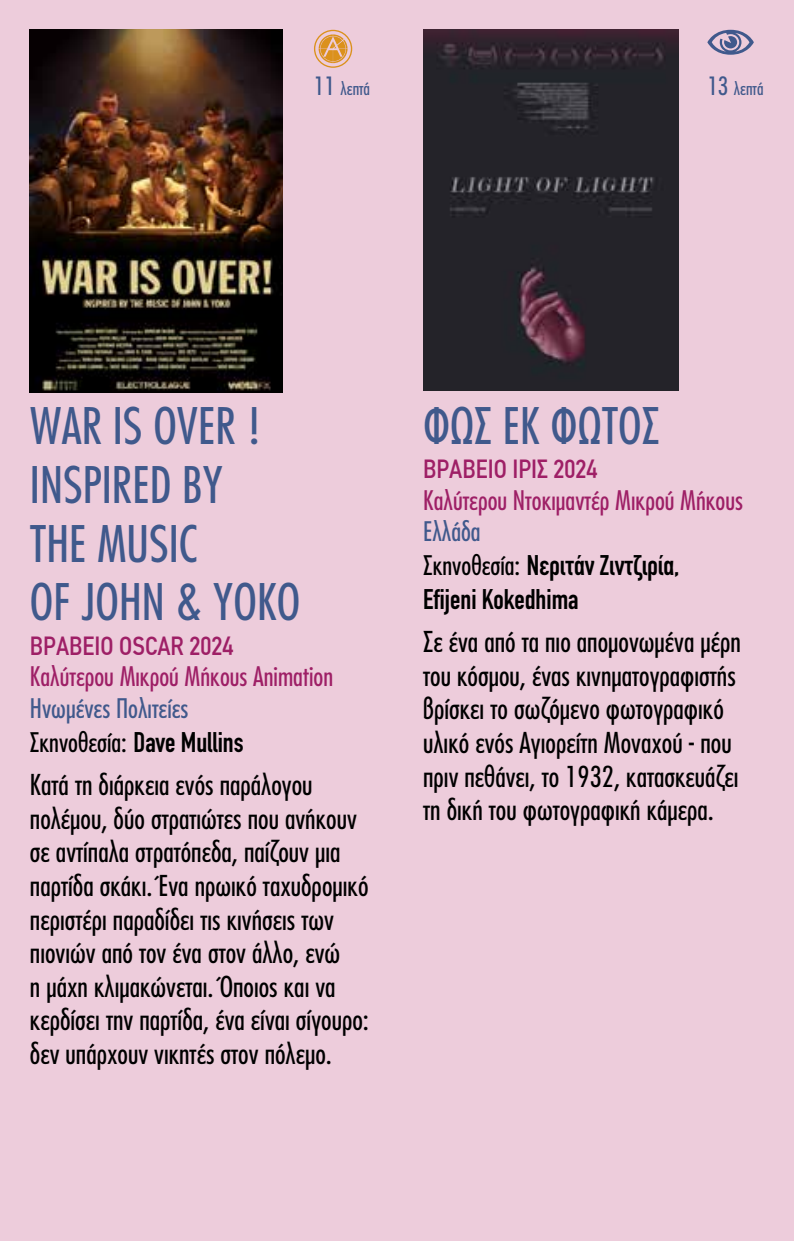
<style>
.page{position:relative;width:794px;height:1241px;background:#fff}
.page>*{position:absolute;margin:0;border:0;box-sizing:border-box;transform-origin:0 0}
.t1{font:500 49px/58.8px "PF Futura Neu Cond";color:#40598c}
.t2{font:500 28px/33.6px "PF Futura Neu Cond";color:#000}
.t3{font:700 28px/33.6px "DIN Condensed";color:#000}
.t4{font:500 26.25px "PF Futura Neu Cond";color:#9e1f66}
.t5{font:500 26.25px/33.6px "PF Futura Neu Cond";color:#40598c}
.t6{font:500 condensed 26.25px "PF Din Text";color:#9e1f66}
.t7{font:500 17.5px "PF Futura Neu Cond";color:#40598c}
.s1{font-size:24.5px}
.s2{color:#000}
.s3{font-family:"DIN Condensed";font-weight:700;font-size:28px;color:#000}
.s4{font-family:"PF Futura Neu Cond";font-weight:500;font-size:26.25px}
</style>
<div class="page">
<div style="left:0;top:0;width:794px;height:1240px;background:#edccdb"></div>
<svg style="left:707px;top:30px;width:47px;height:25px"></svg>
<img style="left:30px;top:30px;width:253px;height:363px">
<svg style="left:314px;top:30px;width:38px;height:38px"></svg>
<img style="left:423px;top:30px;width:255px;height:361px">
<p class="t7" style="left:314px;top:78px;width:58px"><span class="s1">11</span> λεπτά</p>
<p class="t7" style="left:707px;top:78px;width:58px"><span class="s1">13</span> λεπτά</p>
<h1 class="t1" style="left:30px;top:395px;width:272px">WAR IS OVER !<br>INSPIRED BY<br>THE MUSIC<br>OF JOHN &amp; YOKO</h1>
<p class="t6" style="left:30px;top:630px;width:205px">ΒΡΑΒΕΊΟ OSCAR 2024</p>
<p class="t4" style="left:30px;top:660px;width:305px">Καλύτερου Μικρού Μήκους Animation</p>
<p class="t5" style="left:30px;top:690px;width:215px">Ηνωμένες Πολιτείες<br><span class="s2">Σκηνοθεσία:</span> <span class="s3">Dave Mullins</span></p>
<p class="t2" style="left:30px;top:767px;width:340px">Κατά τη διάρκεια ενός παράλογου πολέμου, δύο στρατιώτες που ανήκουν σε αντίπαλα στρατόπεδα, παίζουν μια παρτίδα σκάκι. Ένα ηρωικό ταχυδρομικό περιστέρι παραδίδει τις κινήσεις των πιονιών από τον ένα στον άλλο, ενώ<br>η μάχη κλιμακώνεται. Όποιος και να κερδίσει την παρτίδα, ένα είναι σίγουρο: δεν υπάρχουν νικητές στον πόλεμο.</p>
<h1 class="t1" style="left:423px;top:395px;width:238px">ΦΩΣ ΕΚ ΦΩΤΟΣ</h1>
<p class="t6" style="left:423px;top:454px;width:176px">ΒΡΑΒΕΊΟ ΊΡΙΣ 2024</p>
<p class="t4" style="left:423px;top:483px;width:321px">Καλύτερου Ντοκιμαντέρ Μικρού Μήκους</p>
<p class="t5" style="left:423px;top:514px;width:59px">Ελλάδα</p>
<p class="t3" style="left:423px;top:548px;width:258px"><span class="s4">Σκηνοθεσία:</span> Νεριτάν Ζιντζιρία,<br>Efijeni Kokedhima</p>
<p class="t2" style="left:423px;top:624px;width:319px">Σε ένα από τα πιο απομονωμένα μέρη του κόσμου, ένας κινηματογραφιστής βρίσκει το σωζόμενο φωτογραφικό υλικό ενός Αγιορείτη Μοναχού - που πριν πεθάνει, το 1932, κατασκευάζει τη δική του φωτογραφική κάμερα.</p>
</div>
